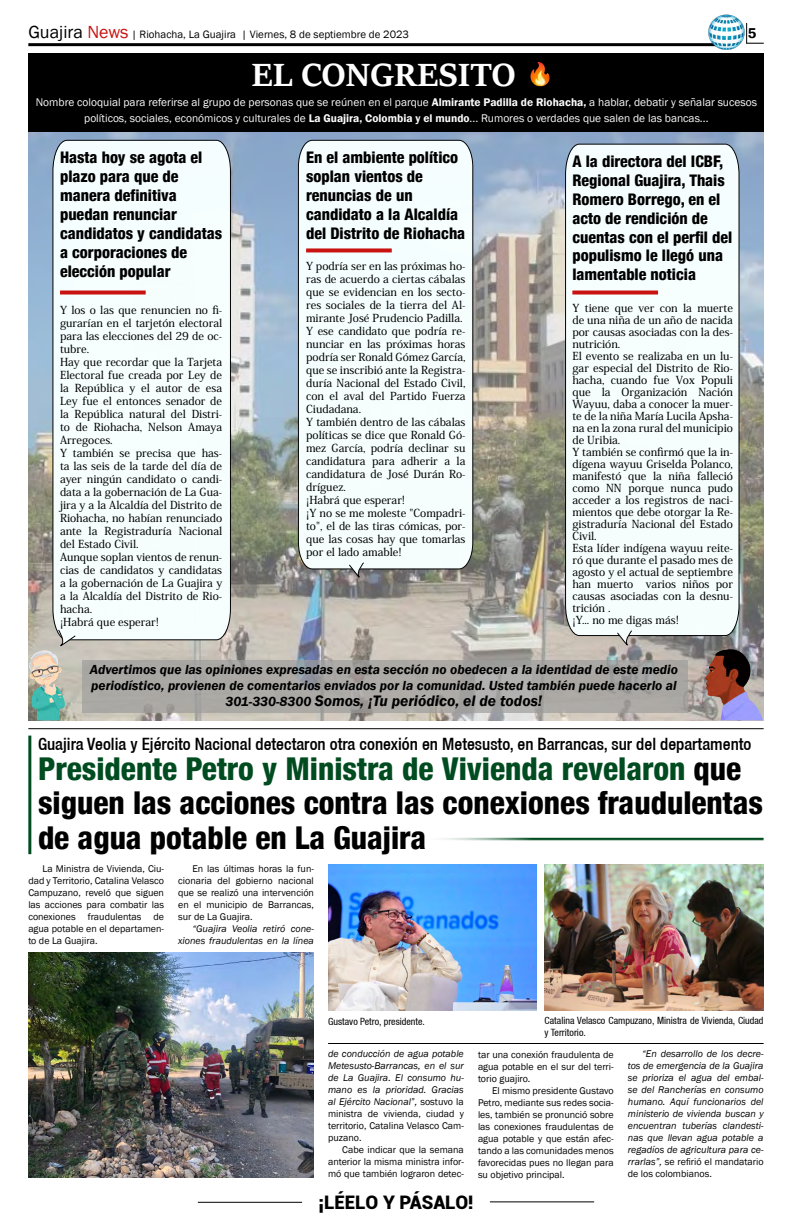
<style>
.page{position:relative;width:792px;height:1224px;background:#fff}
.page>*{position:absolute;margin:0;border:0;box-sizing:border-box;transform-origin:0 0}
.t1{font:700 35.4px "Sitka Heading";color:#fff}
.t2{font:800 condensed 31.4px/34.4px "Helvetica 87";color:#000}
.t3{font:900 18.7px "Roboto";color:#000}
.t4{font:500 condensed 17px "Helvetica 67";color:#000}
.t5{font:800 condensed 16px/19px "Helvetica 87";color:#000}
.t6{font:italic 600 15.6px "Franklin Gothic";color:#000}
.t7{font:600 14.7px "Franklin Gothic";color:#000}
.t8{font:italic 600 13.5px/15.6px "Franklin Gothic";color:#000}
.t9{font:11.4px/15.6px "Franklin Gothic";color:#fcfcfc;text-align:center}
.t10{font:500 11px/13px "Koz Min Pr 6 N";color:#000}
.t11{font:11px "Franklin Gothic";color:#000}
.t12{font:10px/12px "Franklin Gothic";color:#000;text-align:justify}
.t13{font:italic 10px/12px "Franklin Gothic";color:#000;text-align:justify}
.t14{font:condensed 10px/12px "Helvetica 57";color:#000}
.s1{font-size:18px}
.s2{font-size:18px;color:#c91311}
.s3{font-weight:600}
.s4{font-size:13.5px}
.s5{color:#004b20}
.s6{font-style:normal}
</style>
<div class="page">
<hr style="left:198px;top:1202px;width:104px;height:1px;background:#000">
<hr style="left:490px;top:1201px;width:104px;height:1px;background:#000">
<hr style="left:28px;top:43px;width:688px;height:3px;background:#000">
<img style="left:708px;top:14px;width:37px;height:36px">
<svg style="left:746px;top:23px;width:18px;height:21px"></svg>
<img style="left:28px;top:131px;width:736px;height:589px">
<div style="left:28px;top:53px;width:736px;height:78px;background:#000"></div>
<svg style="left:82px;top:660px;width:606px;height:53px;background:#a8a6a3"></svg>
<img style="left:530px;top:62px;width:20px;height:24px">
<hr style="left:28px;top:728px;width:736px;height:1px;background:#000">
<div style="left:565px;top:144px;width:175px;height:492px;background:#f5fdfd"></div>
<svg style="left:616px;top:630px;width:17px;height:20px"></svg>
<div style="left:298px;top:140px;width:175px;height:429px;background:#f5fefe"></div>
<svg style="left:348px;top:562px;width:17px;height:20px"></svg>
<div style="left:52px;top:140px;width:179px;height:500px;background:#f6fefe"></div>
<svg style="left:56px;top:629px;width:20px;height:21px"></svg>
<svg style="left:572px;top:291px;width:86px;height:4px"></svg>
<svg style="left:306px;top:248px;width:86px;height:4px"></svg>
<svg style="left:60px;top:291px;width:86px;height:4px"></svg>
<img style="left:28px;top:650px;width:37px;height:70px">
<img style="left:704px;top:649px;width:59px;height:71px">
<hr style="left:420px;top:838px;width:344px;height:3px;background:#004b20">
<hr style="left:28px;top:736px;width:3px;height:118px;background:#004b20">
<img style="left:545px;top:865px;width:219px;height:146px">
<img style="left:328px;top:865px;width:208px;height:146px">
<img style="left:28px;top:953px;width:286px;height:225px">
<hr style="left:328px;top:1043px;width:436px;height:1px;background:#000">
<p class="t11" style="left:28px;top:28px;width:382px"><span class="s1">Guajira</span> <span class="s2">News</span> | Riohacha, La Guajira | Viernes, 8 de septiembre de 2023</p>
<h3 class="t7" style="left:748px;top:24px;width:10px">5</h3>
<h1 class="t1" style="left:251px;top:49px;width:266px">EL CONGRESITO</h1>
<p class="t9" style="left:36px;top:95px;width:723px">Nombre coloquial para referirse al grupo de personas que se reúnen en el parque <span class="s3">Almirante Padilla de Riohacha,</span> a hablar, debatir y señalar sucesos políticos, sociales, económicos y culturales de <span class="s3">La Guajira, Colombia y el mundo</span>... Rumores o verdades que salen de las bancas...</p>
<h3 class="t5" style="left:306px;top:147px;width:161px">En el ambiente político soplan vientos de renuncias de un candidato a la Alcaldía del Distrito de Riohacha</h3>
<h3 class="t5" style="left:60px;top:147px;width:164px">Hasta hoy se agota el plazo para que de manera definitiva puedan renunciar candidatos y candidatas a corporaciones de elección popular</h3>
<h3 class="t5" style="left:572px;top:151px;width:162px">A la directora del ICBF,<br>Regional Guajira, Thais<br>Romero Borrego, en el acto de rendición de cuentas con el perfil del populismo le llegó una lamentable noticia</h3>
<p class="t10" style="left:306px;top:260px;width:161px">Y podría ser en las próximas ho&shy;ras de acuerdo a ciertas cábalas que se evidencian en los secto&shy;res sociales de la tierra del Al&shy;mirante José Prudencio Padilla.<br>Y ese candidato que podría re&shy;nunciar en las próximas horas podría ser Ronald Gómez García, que se inscribió ante la Registra&shy;duría Nacional del Estado Civil, con el aval del Partido Fuerza<br>Ciudadana.<br>Y también dentro de las cábalas políticas se dice que Ronald Gó&shy;mez García, podría declinar su candidatura para adherir a la candidatura de José Durán Ro&shy;dríguez.<br>¡Habrá que esperar!<br>¡Y no se me moleste "Compadri&shy;to", el de las tiras cómicas, por&shy;que las cosas hay que tomarlas por el lado amable!</p>
<p class="t10" style="left:60px;top:304px;width:164px">Y los o las que renuncien no fi&shy;gurarían en el tarjetón electoral para las elecciones del 29 de oc&shy;tubre.<br>Hay que recordar que la Tarjeta<br>Electoral fue creada por Ley de la República y el autor de esa<br>Ley fue el entonces senador de la República natural del Distri&shy;to de Riohacha, Nelson Amaya<br>Arregoces.<br>Y también se precisa que has&shy;ta las seis de la tarde del día de ayer ningún candidato o candi&shy;data a la gobernación de La Gua&shy;jira y a la Alcaldía del Distrito de<br>Riohacha, no habían renunciado ante la Registraduría Nacional del Estado Civil.<br>Aunque soplan vientos de renun&shy;cias de candidatos y candidatas a la gobernación de La Guajira y a la Alcaldía del Distrito de Rio&shy;hacha.<br>¡Habrá que esperar!</p>
<p class="t10" style="left:572px;top:302px;width:162px;line-height:12px">Y tiene que ver con la muerte de una niña de un año de nacida por causas asociadas con la des&shy;nutrición.<br>El evento se realizaba en un lu&shy;gar especial del Distrito de Rio&shy;hacha, cuando fue Vox Populi que la Organización Nación<br>Wayuu, daba a conocer la muer&shy;te de la niña María Lucila Apsha&shy;na en la zona rural del municipio de Uribia.<br>Y también se confirmó que la in&shy;dígena wayuu Griselda Polanco, manifestó que la niña falleció como NN porque nunca pudo acceder a los registros de naci&shy;mientos que debe otorgar la Re&shy;gistraduría Nacional del Estado<br>Civil.<br>Esta líder indígena wayuu reite&shy;ró que durante el pasado mes de agosto y el actual de septiembre han muerto varios niños por causas asociadas con la desnu&shy;trición .<br>¡Y... no me digas más!</p>
<p class="t8" style="left:90px;top:662px;width:590px">Advertimos que las opiniones expresadas en esta sección no obedecen a la identidad de este medio periodístico, provienen de comentarios enviados por la comunidad. Usted también puede hacerlo al</p>
<h3 class="t6" style="left:225px;top:690px;width:318px"><span class="s4">301-330-8300</span> Somos, ¡Tu periódico, el de todos!</h3>
<h3 class="t4" style="left:38px;top:734px;width:715px">Guajira Veolia y Ejército Nacional detectaron otra conexión en Metesusto, en Barrancas, sur del departamento</h3>
<h2 class="t2" style="left:38px;top:751px;width:727px"><span class="s5">Presidente Petro y Ministra de Vivienda revelaron</span> que siguen las acciones contra las conexiones fraudulentas de agua potable en La Guajira</h2>
<p class="t12" style="left:28px;top:863px;width:137px;text-indent:14px">La Ministra de Vivienda, Ciu&shy;dad y Territorio, Catalina Velasco Campuzano, reveló que siguen las acciones para combatir las conexiones fraudulentas de agua potable en el departamen&shy;to de La Guajira.</p>
<p class="t12" style="left:178px;top:863px;width:137px;text-indent:14px">En las últimas horas la fun&shy;cionaria del gobierno nacional que se realizó una intervención en el municipio de Barrancas, sur de La Guajira.</p>
<p class="t13" style="left:178px;top:923px;width:137px;text-align:right">“Guajira Veolia retiró cone&shy;xiones fraudulentas en la línea</p>
<p class="t14" style="left:328px;top:1015px;width:98px">Gustavo Petro, presidente.</p>
<p class="t14" style="left:545px;top:1015px;width:220px">Catalina Velasco Campuzano, Ministra de Vivienda, Ciudad y Territorio.</p>
<p class="t13" style="left:328px;top:1048px;width:137px">de conducción de agua potable Metesusto-Barrancas, en el sur de La Guajira. El consumo hu&shy;mano es la prioridad. Gracias al Ejército Nacional”, <span class="s6">sostuvo la ministra de vivienda, ciudad y territorio, Catalina Velasco Cam&shy;puzano.</span></p>
<p class="t12" style="left:328px;top:1144px;width:137px;text-indent:14px">Cabe indicar que la semana anterior la misma ministra infor&shy;mó que también lograron detec-</p>
<p class="t12" style="left:478px;top:1049px;width:137px">tar una conexión fraudulenta de agua potable en el sur del terri&shy;torio guajiro.</p>
<p class="t12" style="left:478px;top:1085px;width:137px;text-indent:14px">El mismo presidente Gustavo Petro, mediante sus redes socia&shy;les, también se pronunció sobre las conexiones fraudulentas de agua potable y que están afec&shy;tando a las comunidades menos favorecidas pues no llegan para su objetivo principal.</p>
<p class="t13" style="left:628px;top:1048px;width:137px;text-indent:14px">“En desarrollo de los decre&shy;tos de emergencia de la Guajira se prioriza el agua del embal&shy;se del Rancherías en consumo humano. Aquí funcionarios del ministerio de vivienda buscan y encuentran tuberías clandesti&shy;nas que llevan agua potable a regadíos de agricultura para ce&shy;rrarlas”, <span class="s6">se refirió el mandatario de los colombianos.</span></p>
<h3 class="t3" style="left:318px;top:1189px;width:157px">¡LÉELO Y PÁSALO!</h3>
</div>
